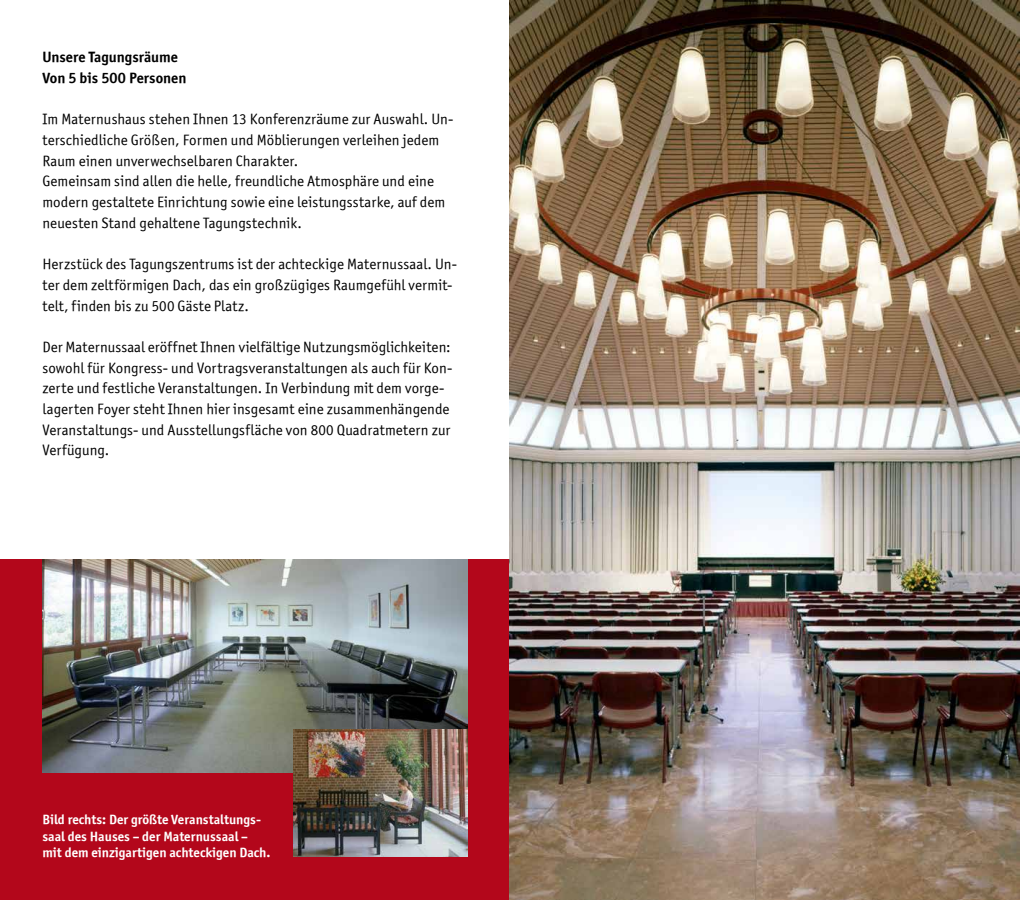
<style>
.page{position:relative;width:1020px;height:900px;background:#fff}
.page>*{position:absolute;margin:0;border:0;box-sizing:border-box;transform-origin:0 0}
.t1{font:15px/20.7px "Officina Sans ITCTT Book";letter-spacing:.005em;color:#000}
.t2{font:15px/20.7px "Officina Sans ITCTT Bold";color:#000}
.t3{font:13.5px/16.2px "Officina Sans ITCTT Bold";color:#fff}
</style>
<div class="page">
<div style="left:0;top:560px;width:510px;height:340px;background:#b3071b"></div>
<img style="left:510px;top:0;width:510px;height:900px">
<img style="left:43px;top:560px;width:425px;height:212px">
<img style="left:293px;top:729px;width:175px;height:128px">
<p class="t2" style="left:42px;top:47px;width:146px">Unsere Tagungsräume<br>Von 5 bis 500 Personen</p>
<p class="t1" style="left:42px;top:109px;width:413px">Im Maternushaus stehen Ihnen 13 Konferenzräume zur Auswahl. Un&shy;terschiedliche Größen, Formen und Möblierungen verleihen jedem Raum einen unverwechselbaren Charakter.<br>Gemeinsam sind allen die helle, freundliche Atmosphäre und eine modern gestaltete Einrichtung sowie eine leistungsstarke, auf dem neuesten Stand gehaltene Tagungstechnik.</p>
<p class="t1" style="left:42px;top:254px;width:416px">Herzstück des Tagungszentrums ist der achteckige Maternussaal. Un&shy;ter dem zeltförmigen Dach, das ein großzügiges Raumgefühl vermit&shy;telt, finden bis zu 500 Gäste Platz.</p>
<p class="t1" style="left:42px;top:336px;width:411px">Der Maternussaal eröffnet Ihnen vielfältige Nutzungsmöglichkeiten: sowohl für Kongress- und Vortragsveranstaltungen als auch für Kon&shy;zerte und festliche Veranstaltungen. In Verbindung mit dem vorge&shy;lagerten Foyer steht Ihnen hier insgesamt eine zusammenhängende Veranstaltungs- und Ausstellungsfläche von 800 Quadratmetern zur Verfügung.</p>
<p class="t3" style="left:42px;top:812px;width:230px">Bild rechts: Der größte Veranstaltungs&shy;saal des Hauses – der Maternussaal – mit dem einzigartigen achteckigen Dach.</p>
</div>
